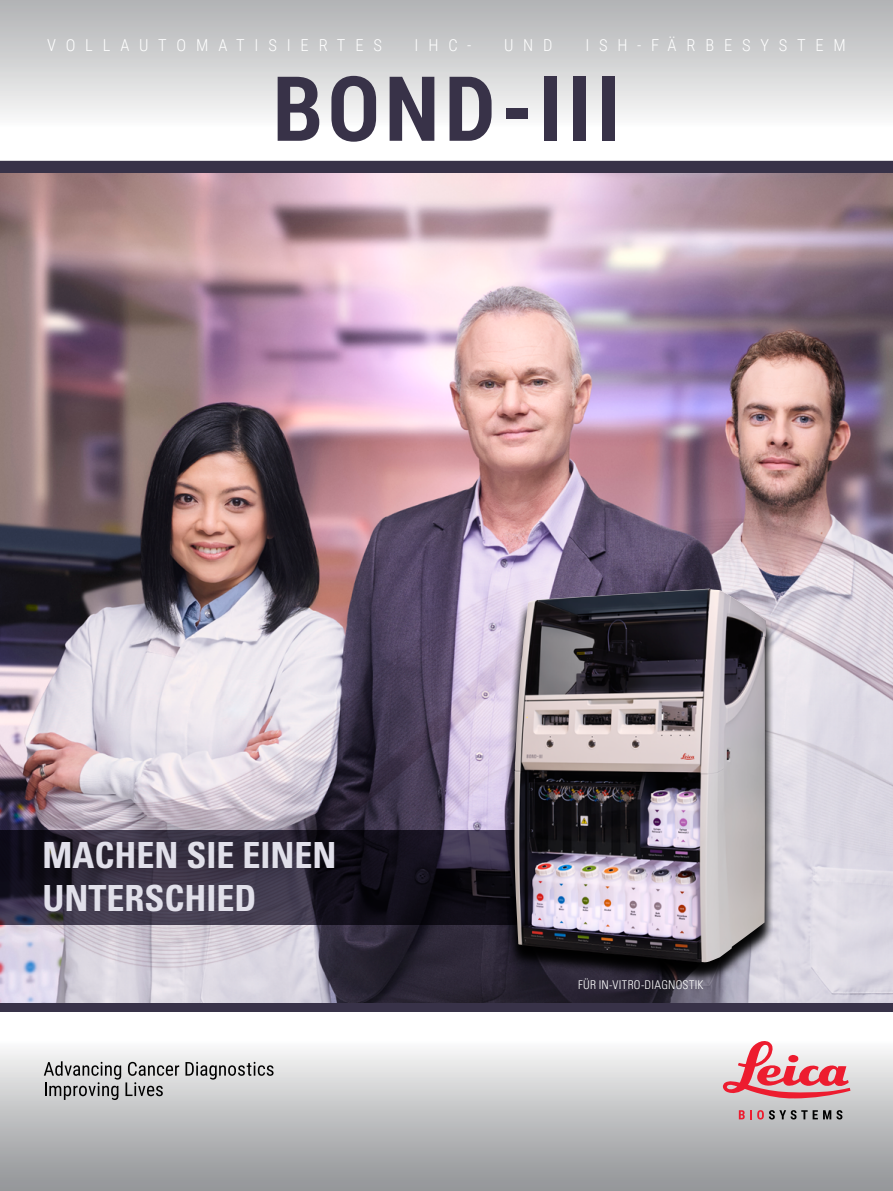
<style>
.page{position:relative;width:893px;height:1191px;background:#fff}
.page>*{position:absolute;margin:0;border:0;box-sizing:border-box;transform-origin:0 0}
.t1{font:700 90px "Roboto Condensed";letter-spacing:.06em;color:#383248}
.t2{font:700 condensed 36px/43.2px "Univers LT Std";color:#e1e0ea}
.t3{font:300 16.5px "Roboto Condensed";letter-spacing:.595em;color:#fff}
.t4{font:300 condensed 12px "Univers LT Std";letter-spacing:.02em;color:#fff}
</style>
<div class="page">
<div style="left:0;top:1014px;width:893px;height:176px;background:linear-gradient(to bottom,#fff,#919295)"></div>
<img style="left:0;top:173px;width:893px;height:197px">
<div style="left:0;top:160px;width:893px;height:13px;background:#383248"></div>
<div style="left:0;top:0;width:893px;height:160px;background:linear-gradient(to bottom,#b1b3b5,#fff)"></div>
<div style="left:0;top:1003px;width:893px;height:8px;background:#383248"></div>
<svg style="left:185px;top:1061px;width:89px;height:18px;background:#acacac"></svg>
<svg style="left:44px;top:1061px;width:135px;height:39px;background:#afb0b0"></svg>
<svg style="left:723px;top:1041px;width:127px;height:57px"></svg>
<svg style="left:739px;top:1110px;width:103px;height:9px"></svg>
<img style="left:0;top:370px;width:893px;height:633px">
<svg style="left:0;top:830px;width:505px;height:95px;background:#292433"></svg>
<div style="left:505px;top:592px;width:270px;height:392px;background:#000;opacity:.85"></div>
<img style="left:514px;top:588px;width:252px;height:374px">
<p class="t3" style="left:47px;top:34px;width:336px">VOLLAUTOMATISIERTES</p>
<p class="t3" style="left:415px;top:34px;width:58px">IHC-</p>
<p class="t3" style="left:504px;top:34px;width:50px">UND</p>
<p class="t3" style="left:585px;top:34px;width:262px">ISH-FÄRBESYSTEM</p>
<h1 class="t1" style="left:273px;top:45px;width:349px">BOND-III</h1>
<h2 class="t2" style="left:43px;top:833px;width:296px">MACHEN SIE EINEN<br>UNTERSCHIED</h2>
<p class="t4" style="left:578px;top:977px;width:127px">FÜR IN-VITRO-DIAGNOSTIK</p>
</div>
